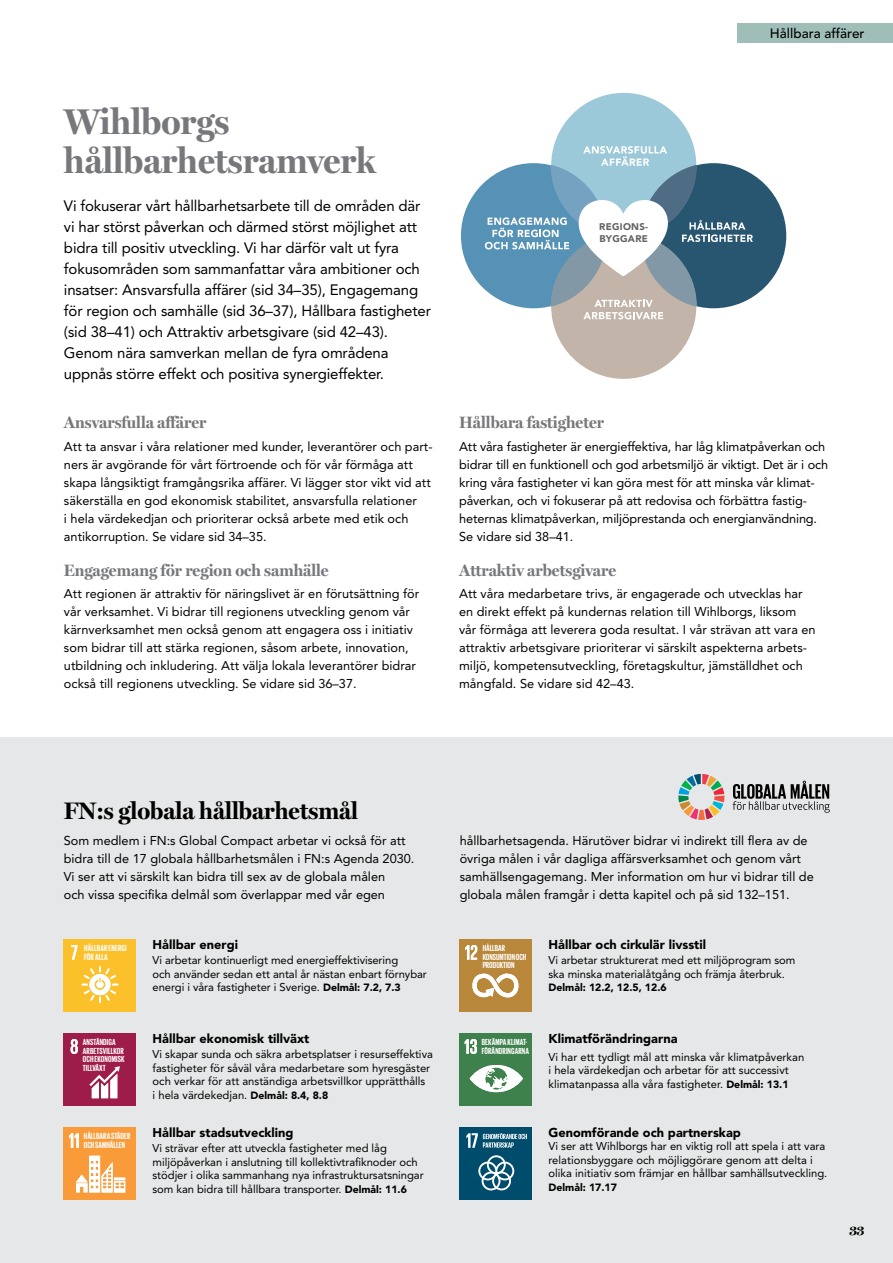
<style>
.page{position:relative;width:893px;height:1263px;background:#fff}
.page>*{position:absolute;margin:0;border:0;box-sizing:border-box;transform-origin:0 0}
.t1{font:700 36px/39px "Miller Display";color:#77787b}
.t2{font:700 24px "Miller Display";color:#000}
.t3{font:700 16.5px "Miller Display";color:#77787b}
.t4{font:15px/21px "Avenir LT Std";letter-spacing:-.01em;color:#000}
.t5{font:500 13.5px "Avenir LT Std";color:#000}
.t6{font:700 13.5px "Miller Display";color:#000}
.t7{font:12.75px/18px "Avenir LT Std";color:#000}
.t8{font:900 12.75px "Avenir LT Std";color:#000}
.t9{font:11.25px/13.5px "Avenir LT Std";color:#000}
.t10{font:900 10.5px "Avenir LT Std";color:#000}
.t11{font:900 9.6px/11.6px "Avenir LT Std";letter-spacing:.03em;color:#636466}
.t12{font:700 9px/8.6px "Giorgio Sans";letter-spacing:.015em;color:#fff}
.s1{font-weight:900;font-size:10.5px}
</style>
<div class="page">
<div style="left:737px;top:23px;width:156px;height:20px;background:#9fbeb7"></div>
<div style="left:0;top:737px;width:893px;height:526px;background:#e6e7e8"></div>
<div style="left:641px;top:163px;width:145px;height:145px;background:#285670;border-radius:50%"></div>
<div style="left:551px;top:93px;width:145px;height:145px;background:#9bc9da;border-radius:50%"></div>
<div style="left:551px;top:234px;width:145px;height:145px;background:#c2b4a8;border-radius:50%"></div>
<div style="left:461px;top:163px;width:145px;height:145px;background:#5692b5;border-radius:50%"></div>
<svg style="left:641px;top:165px;width:55px;height:71px;fill:#4e6d85"></svg>
<div style="left:641px;top:165px;width:56px;height:71px;border:1px solid #4e6d85"></div>
<svg style="left:583px;top:146px;width:84px;height:20px"></svg>
<svg style="left:551px;top:165px;width:55px;height:71px;fill:#76a2c1"></svg>
<div style="left:551px;top:165px;width:55px;height:71px;border:1px solid #76a2c1"></div>
<svg style="left:485px;top:199px;width:268px;height:120px"></svg>
<div style="left:64px;top:1127px;width:72px;height:72px;background:#f89b38"></div>
<svg style="left:69px;top:1133px;width:10px;height:15px"></svg>
<svg style="left:76px;top:1156px;width:49px;height:36px"></svg>
<div style="left:460px;top:1127px;width:72px;height:72px;background:#004c6d"></div>
<svg style="left:478px;top:1155px;width:36px;height:35px"></svg>
<svg style="left:466px;top:1133px;width:61px;height:15px"></svg>
<svg style="left:678px;top:774px;width:46px;height:46px"></svg>
<svg style="left:732px;top:781px;width:98px;height:32px"></svg>
<div style="left:64px;top:939px;width:72px;height:72px;background:#fcc12a"></div>
<svg style="left:71px;top:945px;width:6px;height:15px"></svg>
<svg style="left:82px;top:966px;width:36px;height:37px"></svg>
<div style="left:460px;top:939px;width:72px;height:72px;background:#b88739"></div>
<svg style="left:465px;top:945px;width:12px;height:15px"></svg>
<svg style="left:473px;top:973px;width:45px;height:25px"></svg>
<div style="left:64px;top:1033px;width:72px;height:72px;background:#9e1c49"></div>
<svg style="left:71px;top:1039px;width:7px;height:15px"></svg>
<svg style="left:89px;top:1066px;width:31px;height:32px"></svg>
<div style="left:460px;top:1033px;width:72px;height:72px;background:#3f814c"></div>
<svg style="left:465px;top:1039px;width:12px;height:15px"></svg>
<svg style="left:470px;top:1065px;width:53px;height:27px"></svg>
<p class="t5" style="left:770px;top:25px;width:96px">Hållbara affärer</p>
<h1 class="t1" style="left:64px;top:103px;width:313px">Wihlborgs hållbarhetsramverk</h1>
<p class="t4" style="left:64px;top:195px;width:369px">Vi fokuserar vårt hållbarhetsarbete till de områden där vi har störst påverkan och därmed störst möjlighet att bidra till positiv utveckling. Vi har därför valt ut fyra fokusområden som sammanfattar våra ambitioner och insatser: Ansvarsfulla affärer (sid 34–35), Engagemang för region och samhälle (sid 36–37), Hållbara fastigheter (sid 38–41) och Attraktiv arbetsgivare (sid 42–43).<br>Genom nära samverkan mellan de fyra områdena uppnås större effekt och positiva synergieffekter.</p>
<p class="t3" style="left:64px;top:413px;width:144px">Ansvarsfulla affärer</p>
<p class="t7" style="left:64px;top:437px;width:370px">Att ta ansvar i våra relationer med kunder, leverantörer och part&shy;ners är avgörande för vårt förtroende och för vår förmåga att skapa långsiktigt framgångsrika affärer. Vi lägger stor vikt vid att säkerställa en god ekonomisk stabilitet, ansvarsfulla relationer<br>i hela värdekedjan och prioriterar också arbete med etik och antikorruption. Se vidare sid 34–35.</p>
<p class="t3" style="left:64px;top:560px;width:266px">Engagemang för region och samhälle</p>
<p class="t7" style="left:64px;top:584px;width:357px">Att regionen är attraktiv för näringslivet är en förutsättning för vår verksamhet. Vi bidrar till regionens utveckling genom vår kärnverksamhet men också genom att engagera oss i initiativ som bidrar till att stärka regionen, såsom arbete, innovation, utbildning och inkludering. Att välja lokala leverantörer bidrar också till regionens utveckling. Se vidare sid 36–37.</p>
<p class="t11" style="left:599px;top:221px;width:50px">REGIONS-<br>BYGGARE</p>
<p class="t3" style="left:459px;top:413px;width:147px">Hållbara fastigheter</p>
<p class="t7" style="left:459px;top:437px;width:371px">Att våra fastigheter är energieffektiva, har låg klimatpåverkan och bidrar till en funktionell och god arbetsmiljö är viktigt. Det är i och kring våra fastigheter vi kan göra mest för att minska vår klimat&shy;påverkan, och vi fokuserar på att redovisa och förbättra fastig&shy;heternas klimatpåverkan, miljöprestanda och energianvändning.<br>Se vidare sid 38–41.</p>
<p class="t3" style="left:459px;top:560px;width:159px">Attraktiv arbetsgivare</p>
<p class="t7" style="left:459px;top:584px;width:358px">Att våra medarbetare trivs, är engagerade och utvecklas har en direkt effekt på kundernas relation till Wihlborgs, liksom vår förmåga att leverera goda resultat. I vår strävan att vara en attraktiv arbetsgivare prioriterar vi särskilt aspekterna arbets&shy;miljö, kompetensutveckling, företagskultur, jämställdhet och mångfald. Se vidare sid 42–43.</p>
<h2 class="t2" style="left:64px;top:797px;width:296px">FN:s globala hållbarhetsmål</h2>
<p class="t7" style="left:64px;top:832px;width:352px">Som medlem i FN:s Global Compact arbetar vi också för att bidra till de 17 globala hållbarhetsmålen i FN:s Agenda 2030.<br>Vi ser att vi särskilt kan bidra till sex av de globala målen<br>och vissa specifika delmål som överlappar med vår egen</p>
<p class="t7" style="left:460px;top:832px;width:356px">hållbarhetsagenda. Härutöver bidrar vi indirekt till flera av de övriga målen i vår dagliga affärsverksamhet och genom vårt samhällsengagemang. Mer information om hur vi bidrar till de globala målen framgår i detta kapitel och på sid 132–151.</p>
<p class="t8" style="left:153px;top:936px;width:87px">Hållbar energi</p>
<p class="t9" style="left:153px;top:954px;width:276px">Vi arbetar kontinuerligt med energieffektivisering<br>och använder sedan ett antal år nästan enbart förnybar energi i våra fastigheter i Sverige. <span class="s1">Delmål: 7.2, 7.3</span></p>
<p class="t12" style="left:84px;top:944px;width:44px">HÅLLBAR ENERGI<br>FÖR ALLA</p>
<p class="t12" style="left:483px;top:944px;width:45px">HÅLLBAR<br>KONSUMTION OCH<br>PRODUKTION</p>
<p class="t8" style="left:153px;top:1030px;width:158px">Hållbar ekonomisk tillväxt</p>
<p class="t9" style="left:153px;top:1048px;width:282px">Vi skapar sunda och säkra arbetsplatser i resurseffektiva fastigheter för såväl våra medarbetare som hyresgäster och verkar för att anständiga arbetsvillkor upprätthålls<br>i hela värdekedjan. <span class="s1">Delmål: 8.4, 8.8</span></p>
<p class="t12" style="left:83px;top:1038px;width:43px">ANSTÄNDIGA<br>ARBETSVILLKOR<br>OCH EKONOMISK<br>TILLVÄXT</p>
<p class="t12" style="left:482px;top:1037px;width:49px">BEKÄMPA KLIMAT-<br>FÖRÄNDRINGARNA</p>
<p class="t12" style="left:84px;top:1132px;width:48px">HÅLLBARA STÄDER<br>OCH SAMHÄLLEN</p>
<p class="t8" style="left:153px;top:1125px;width:143px">Hållbar stadsutveckling</p>
<p class="t9" style="left:153px;top:1142px;width:273px">Vi strävar efter att utveckla fastigheter med låg miljöpåverkan i anslutning till kollektivtrafiknoder och stödjer i olika sammanhang nya infrastruktursatsningar som kan bidra till hållbara transporter. <span class="s1">Delmål: 11.6</span></p>
<p class="t8" style="left:549px;top:936px;width:159px">Hållbar och cirkulär livsstil</p>
<p class="t9" style="left:549px;top:954px;width:248px">Vi arbetar strukturerat med ett miljöprogram som ska minska materialåtgång och främja återbruk.</p>
<p class="t10" style="left:549px;top:981px;width:120px">Delmål: 12.2, 12.5, 12.6</p>
<p class="t8" style="left:549px;top:1030px;width:131px">Klimatförändringarna</p>
<p class="t9" style="left:549px;top:1050px;width:257px">Vi har ett tydligt mål att minska vår klimatpåverkan i hela värdekedjan och arbetar för att successivt klimatanpassa alla våra fastigheter. <span class="s1">Delmål: 13.1</span></p>
<p class="t8" style="left:549px;top:1125px;width:194px">Genomförande och partnerskap</p>
<p class="t9" style="left:549px;top:1140px;width:280px">Vi ser att Wihlborgs har en viktig roll att spela i att vara relationsbyggare och möjliggörare genom att delta i olika initiativ som främjar en hållbar samhällsutveckling.</p>
<p class="t10" style="left:549px;top:1181px;width:70px">Delmål: 17.17</p>
<p class="t6" style="left:849px;top:1222px;width:17px">33</p>
</div>
